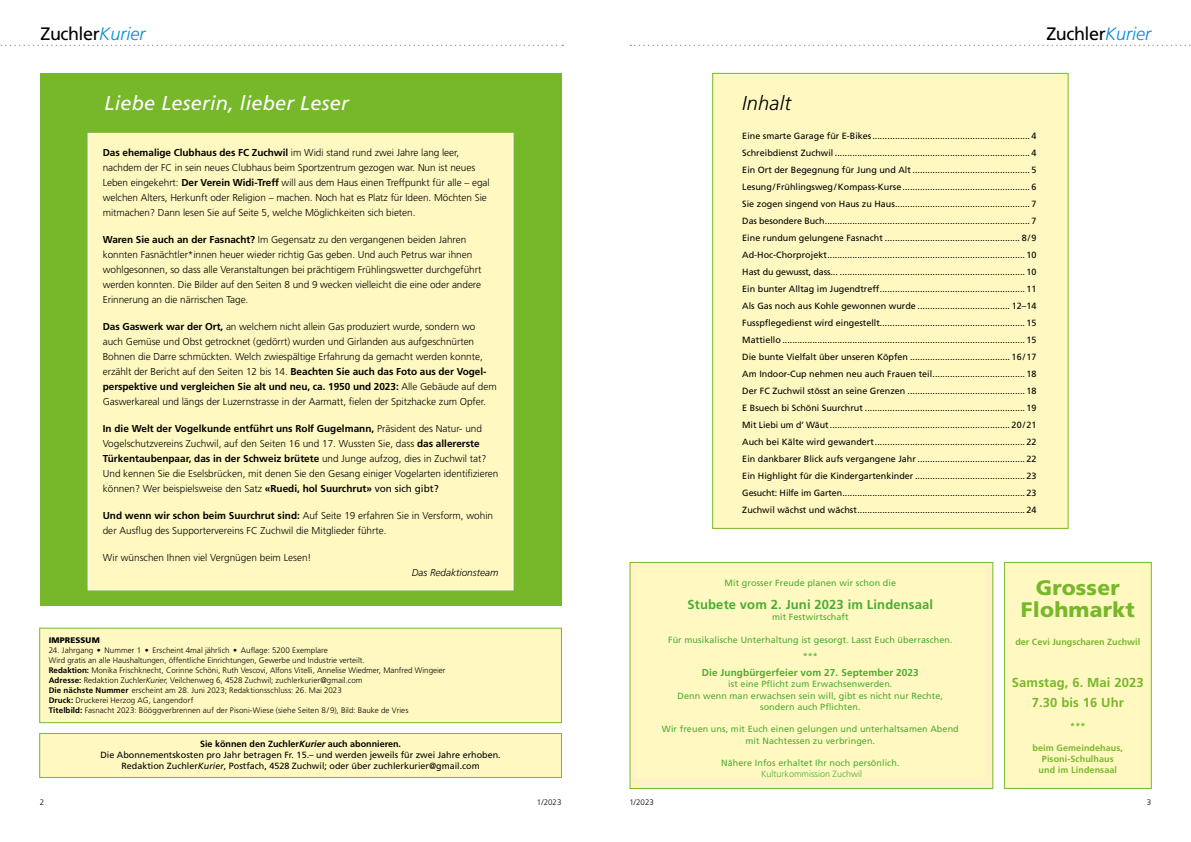
<style>
.page{position:relative;width:1191px;height:842px;background:#fff}
.page>*{position:absolute;margin:0;border:0;box-sizing:border-box;transform-origin:0 0}
.t1{font:900 21px/22px "Frutiger LT Pro";letter-spacing:.01em;color:#76b82a;text-align:center}
.t2{font:italic 20px "Frutiger LT Pro";letter-spacing:.01em;color:#fff}
.t3{font:italic 300 20px "Frutiger LT Pro";letter-spacing:.01em;color:#000}
.t4{font:italic 20px "Frutiger LT Pro";color:#000}
.t5{font:18px "Frutiger LT Pro";letter-spacing:-.025em;color:#000}
.t6{font:700 13px "Frutiger LT Pro";letter-spacing:.01em;color:#49ad33}
.t7{font:700 13px/20px "Frutiger LT Pro";letter-spacing:.01em;color:#76b82a;text-align:center}
.t8{font:300 10px/15px "Frutiger LT Pro";letter-spacing:-.005em;color:#000}
.t9{font:700 10px "Frutiger LT Pro";letter-spacing:.01em;color:#49ad33}
.t10{font:italic 300 10px "Frutiger LT Pro";color:#000}
.t11{font:9px/17px "Frutiger LT Pro";color:#000;text-align:center}
.t12{font:9px/11.3px "Frutiger LT Pro";letter-spacing:.01em;color:#49ad33;text-align:center}
.t13{font:700 9px/11px "Frutiger LT Pro";letter-spacing:.01em;color:#76b82a;text-align:center}
.t14{font:300 9px "Frutiger LT Pro";color:#49ad33}
.t15{font:900 8.1px "Frutiger LT Pro";letter-spacing:.02em;color:#000}
.t16{font:300 8px/10px "Frutiger LT Pro";color:#000}
.s1{font-weight:300;font-style:italic;color:#0090d7}
.s2{font-weight:700}
.s3{font-weight:400}
.s4{font-style:italic}
.s5{font-weight:700;font-style:italic}
</style>
<div class="page">
<svg style="left:0;top:45px;width:563px;height:1px"></svg>
<svg style="left:630px;top:45px;width:561px;height:1px"></svg>
<div style="left:39px;top:733px;width:523px;height:45px;background:#fff9c1;border:1px solid #76b82a"></div>
<div style="left:40px;top:73px;width:521px;height:533px;background:#76b82a"></div>
<div style="left:1004px;top:562px;width:147px;height:227px;background:#fff9c1;border:1px solid #76b82a"></div>
<div style="left:629px;top:562px;width:364px;height:227px;background:#fff3c5;border:1px solid #76b82a"></div>
<div style="left:40px;top:628px;width:521px;height:95px;background:#fff9c1"></div>
<div style="left:39px;top:628px;width:523px;height:95px;border:1px solid #76b82a"></div>
<div style="left:712px;top:73px;width:356px;height:456px;background:#fff9c1;border:1px solid #76b82a"></div>
<div style="left:88px;top:133px;width:425px;height:457px;background:#fff9c1"></div>
<div style="left:636px;top:568px;width:349px;height:209px;background:#fff9c1"></div>
<h3 class="t5" style="left:40px;top:23px;width:106px">Zuchler<span class="s1">Kurier</span></h3>
<h3 class="t5" style="left:1046px;top:23px;width:106px">Zuchler<span class="s1">Kurier</span></h3>
<h2 class="t2" style="left:88px;top:91px;width:246px">Liebe Les rin, lieber Les r</h2>
<h2 class="t4" style="left:773px;top:91px;width:26px">alt</h2>
<h2 class="t2" style="left:105px;top:91px;width:246px">Liebe Leserin, lieber Leser</h2>
<h2 class="t3" style="left:742px;top:91px;width:50px">Inhalt</h2>
<p class="t8" style="left:103px;top:145px;width:388px"><span class="s2">Das ehemalige Clubhaus des FC Zuchwil</span> im Widi stand rund zwei Jahre lang leer, nachdem der FC in sein neues Clubhaus beim Sportzentrum gezogen war. Nun ist neues Leben eingekehrt: <span class="s2">Der Verein Widi-Treff</span> will aus dem Haus einen Treffpunkt für alle – egal welchen Alters, Herkunft oder Religion – machen. Noch hat es Platz für Ideen. Möchten Sie mitmachen? Dann lesen Sie auf Seite 5, welche Möglichkeiten sich bieten.</p>
<p class="t8" style="left:103px;top:232px;width:380px"><span class="s2">Waren Sie auch an der Fasnacht?</span> Im Gegensatz zu den vergangenen beiden Jahren konnten Fasnächtler*innen heuer wieder richtig Gas geben. Und auch Petrus war ihnen wohlgesonnen, so dass alle Veranstaltungen bei prächtigem Frühlingswetter durchgeführt werden konnten. Die Bilder auf den Seiten 8 und 9 wecken vielleicht die eine oder andere Erinnerung an die närrischen Tage.</p>
<p class="t8" style="left:103px;top:319px;width:395px"><span class="s2">Das Gaswerk war der Ort,</span> an welchem nicht allein Gas produziert wurde, sondern wo auch Gemüse und Obst getrocknet (gedörrt) wurden und Girlanden aus aufgeschnürten Bohnen die Darre schmückten. Welch zwiespältige Erfahrung da gemacht werden konnte, erzählt der Bericht auf den Seiten 12 bis 14. <span class="s2">Beachten Sie auch das Foto aus der Vogel&shy;perspektive und vergleichen Sie alt und neu, ca. 1950 und 2023:</span> Alle Gebäude auf dem Gaswerkareal und längs der Luzernstrasse in der Aarmatt, fielen der Spitzhacke zum Opfer.</p>
<p class="t8" style="left:103px;top:421px;width:397px"><span class="s2">In die Welt der Vogelkunde entführt uns Rolf Gugelmann,</span> Präsident des Natur- und Vogelschutzvereins Zuchwil, auf den Seiten 16 und 17. Wussten Sie, dass <span class="s2">das allererste Türkentaubenpaar, das in der Schweiz brütete</span> und Junge aufzog, dies in Zuchwil tat?<br>Und kennen Sie die Eselsbrücken, mit denen Sie den Gesang einiger Vogelarten identifizieren können? Wer beispielsweise den Satz <span class="s2">«Ruedi, hol Suurchrut»</span> <span class="s3">von sich gibt?</span></p>
<p class="t8" style="left:103px;top:508px;width:392px"><span class="s2">Und wenn wir schon beim Suurchrut sind:</span> Auf Seite 19 erfahren Sie in Versform, wohin der Ausflug des Supportervereins FC Zuchwil die Mitglieder führte.</p>
<p class="t8" style="left:103px;top:550px;width:210px">Wir wünschen Ihnen viel Vergnügen beim Lesen!</p>
<p class="t10" style="left:412px;top:567px;width:88px">Das Redaktionsteam</p>
<p class="t15" style="left:49px;top:635px;width:53px">IMPRESSUM</p>
<p class="t16" style="left:49px;top:645px;width:398px">24. Jahrgang • Nummer 1 • Erscheint 4mal jährlich • Auflage: 5200 Exemplare<br>Wird gratis an alle Haushaltungen, öffentliche Einrichtungen, Gewerbe und Industrie verteilt.<br><span class="s2">Redaktion:</span> Monika Frischknecht, Corinne Schöni, Ruth Vescovi, Alfons Vitelli, Annelise Wiedmer, Manfred Wingeier <span class="s2">Adresse:</span> Redaktion Zuchler<span class="s4">Kurier</span>, Veilchenweg 6, 4528 Zuchwil; zuchlerkurier@gmail.com<br><span class="s2">Die nächste Nummer</span> erscheint am 28. Juni 2023; Redaktionsschluss: 26. Mai 2023<br><span class="s2">Druck:</span> Druckerei Herzog AG, Langendorf<br><span class="s2">Titelbild:</span> Fasnacht 2023: Bööggverbrennen auf der Pisoni-Wiese (siehe Seiten 8/9), Bild: Bauke de Vries</p>
<p class="t11" style="left:100px;top:738px;width:402px;line-height:11px"><span class="s2">Sie können den Zuchler</span><span class="s5">Kurier</span> <span class="s2">auch abonnieren.<br></span>Die Abonnementskosten pro Jahr betragen Fr. 15.– und werden jeweils für zwei Jahre erhoben.<br>Redaktion Zuchler<span class="s4">Kurier</span>, Postfach, 4528 Zuchwil; oder über zuchlerkurier@gmail.com</p>
<p class="t11" style="left:742px;top:128px;width:296px;text-align:justify">Eine smarte Garage für E-Bikes............................................................... 4<br>Schreibdienst Zuchwil .............................................................................. 4<br>Ein Ort der Begegnung für Jung und Alt ............................................... 5<br>Lesung/Frühlingsweg/Kompass-Kurse................................................... 6<br>Sie zogen singend von Haus zu Haus...................................................... 7<br>Das besondere Buch.................................................................................. 7<br>Eine rundum gelungene Fasnacht ...................................................... 8/9<br>Ad-Hoc-Chorprojekt............................................................................... 10<br>Hast du gewusst, dass... .......................................................................... 10<br>Ein bunter Alltag im Jugendtreff.......................................................... 11<br>Als Gas noch aus Kohle gewonnen wurde ..................................... 12–14<br>Fusspflegedienst wird eingestellt.......................................................... 15<br>Mattiello ................................................................................................. 15<br>Die bunte Vielfalt über unseren Köpfen ........................................ 16/17<br>Am Indoor-Cup nehmen neu auch Frauen teil..................................... 18<br>Der FC Zuchwil stösst an seine Grenzen ............................................... 18<br>E Bsuech bi Schöni Suurchrut ................................................................ 19<br>Mit Liebi um d’ Wäut........................................................................ 20/21<br>Auch bei Kälte wird gewandert............................................................ 22<br>Ein dankbarer Blick aufs vergangene Jahr ........................................... 22<br>Ein Highlight für die Kindergartenkinder ............................................ 23<br>Gesucht: Hilfe im Garten......................................................................... 23<br>Zuchwil wächst und wächst................................................................... 24</p>
<p class="t12" style="left:724px;top:578px;width:173px">Mit grosser Freude planen wir schon die</p>
<h3 class="t6" style="left:687px;top:597px;width:247px">Stubete vom 2. Juni 2023 im Lindensaal</h3>
<p class="t12" style="left:772px;top:611px;width:78px">mit Festwirtschaft</p>
<p class="t12" style="left:668px;top:631px;width:286px;line-height:16.6px">Für musikalische Unterhaltung ist gesorgt. Lasst Euch überraschen. ***</p>
<p class="t9" style="left:702px;top:667px;width:218px">Die Jungbürgerfeier vom 27. September 2023</p>
<p class="t12" style="left:677px;top:678px;width:267px">ist eine Pflicht zum Erwachsenwerden.<br>Denn wenn man erwachsen sein will, gibt es nicht nur Rechte, sondern auch Pflichten.</p>
<p class="t12" style="left:662px;top:724px;width:298px">Wir freuen uns, mit Euch einen gelungen und unterhaltsamen Abend mit Nachtessen zu verbringen.</p>
<p class="t12" style="left:721px;top:757px;width:180px">Nähere Infos erhaltet Ihr noch persönlich.</p>
<p class="t14" style="left:761px;top:769px;width:103px">Kulturkommission Zuchwil</p>
<h1 class="t1" style="left:1021px;top:577px;width:115px">Grosser<br>Flohmarkt</h1>
<p class="t13" style="left:1015px;top:637px;width:126px">der Cevi Jungscharen Zuchwil</p>
<h3 class="t7" style="left:1012px;top:673px;width:133px">Samstag, 6. Mai 2023<br>7.30 bis 16 Uhr</h3>
<p class="t13" style="left:1070px;top:721px;width:17px">***</p>
<p class="t13" style="left:1032px;top:743px;width:92px">beim Gemeindehaus,<br>Pisoni-Schulhaus und im Lindensaal</p>
<p class="t16" style="left:40px;top:798px;width:6px">2</p>
<p class="t16" style="left:537px;top:798px;width:26px">1/2023</p>
<p class="t16" style="left:629px;top:798px;width:26px">1/2023</p>
<p class="t16" style="left:1146px;top:798px;width:6px">3</p>
</div>
